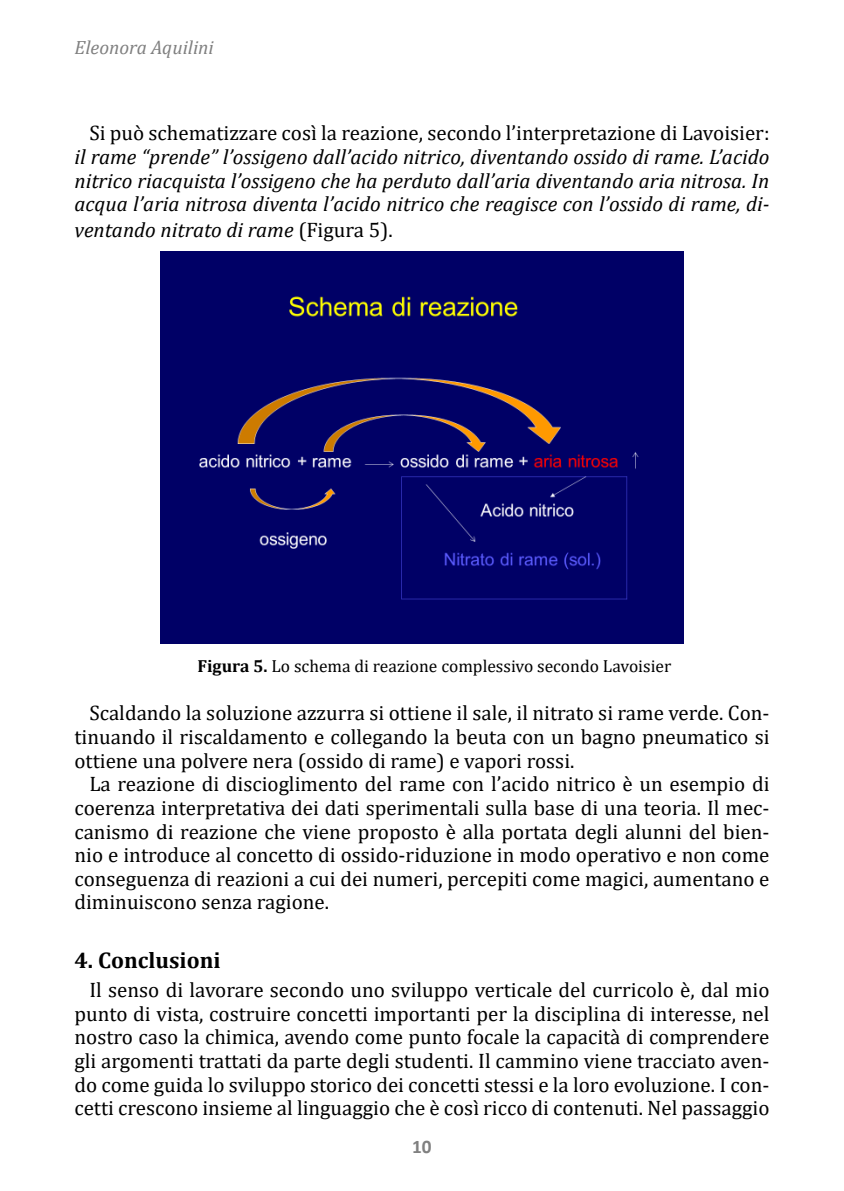
<style>
.page{position:relative;width:844px;height:1191px;background:#fff}
.page>*{position:absolute;margin:0;border:0;box-sizing:border-box;transform-origin:0 0}
._08_titolo_paragrafo{font:700 22.75px "Cambria";color:#000}
._04_corpo_testo{font:21px/23.6px "Cambria";color:#000;text-align:justify}
._04_corpo_testo-2{font:italic 21px/24px "Cambria";color:#000;text-align:justify}
.t1{font:italic 19.25px "Cambria";color:#808080}
.t2{font:700 19.25px "Calibri";color:#808080}
._11_dida{font:17.5px "Cambria";color:#000}
.s1{font-style:normal}
.s2{font-weight:700}
</style>
<div class="page">
<div style="left:160px;top:251px;width:523px;height:392px;background:#006"></div>
<p class="t1" style="left:74px;top:33px;width:141px">Eleonora Aquilini</p>
<p class="_04_corpo_testo-2" style="left:74px;top:120px;width:696px;text-indent:15px"><span class="s1">Si può schematizzare così la reazione, secondo l’interpretazione di Lavoisier: </span>il rame “prende” l’ossigeno dall’acido nitrico, diventando ossido di rame. L’acido nitrico riacquista l’ossigeno che ha perduto dall’aria diventando aria nitrosa. In acqua l’aria nitrosa diventa l’acido nitrico che reagisce con l’ossido di rame, di&shy;ventando nitrato di rame <span class="s1">(Figura 5).</span></p>
<p class="_11_dida" style="left:197px;top:655px;width:475px"><span class="s2">Figura 5.</span> Lo schema di reazione complessivo secondo Lavoisier</p>
<p class="_04_corpo_testo" style="left:74px;top:701px;width:696px;text-indent:15px">Scaldando la soluzione azzurra si ottiene il sale, il nitrato si rame verde. Con&shy;tinuando il riscaldamento e collegando la beuta con un bagno pneumatico si ottiene una polvere nera (ossido di rame) e vapori rossi.</p>
<p class="_04_corpo_testo" style="left:74px;top:772px;width:696px;text-indent:15px">La reazione di discioglimento del rame con l’acido nitrico è un esempio di coerenza interpretativa dei dati sperimentali sulla base di una teoria. Il mec&shy;canismo di reazione che viene proposto è alla portata degli alunni del bien&shy;nio e introduce al concetto di ossido-riduzione in modo operativo e non come conseguenza di reazioni a cui dei numeri, percepiti come magici, aumentano e diminuiscono senza ragione.</p>
<p class="_08_titolo_paragrafo" style="left:74px;top:944px;width:148px">4. Conclusioni</p>
<p class="_04_corpo_testo" style="left:74px;top:978px;width:696px;text-indent:15px">Il senso di lavorare secondo uno sviluppo verticale del curricolo è, dal mio punto di vista, costruire concetti importanti per la disciplina di interesse, nel nostro caso la chimica, avendo come punto focale la capacità di comprendere gli argomenti trattati da parte degli studenti. Il cammino viene tracciato aven&shy;do come guida lo sviluppo storico dei concetti stessi e la loro evoluzione. I con&shy;cetti crescono insieme al linguaggio che è così ricco di contenuti. Nel passaggio</p>
<p class="t2" style="left:412px;top:1133px;width:21px">10</p>
</div>
